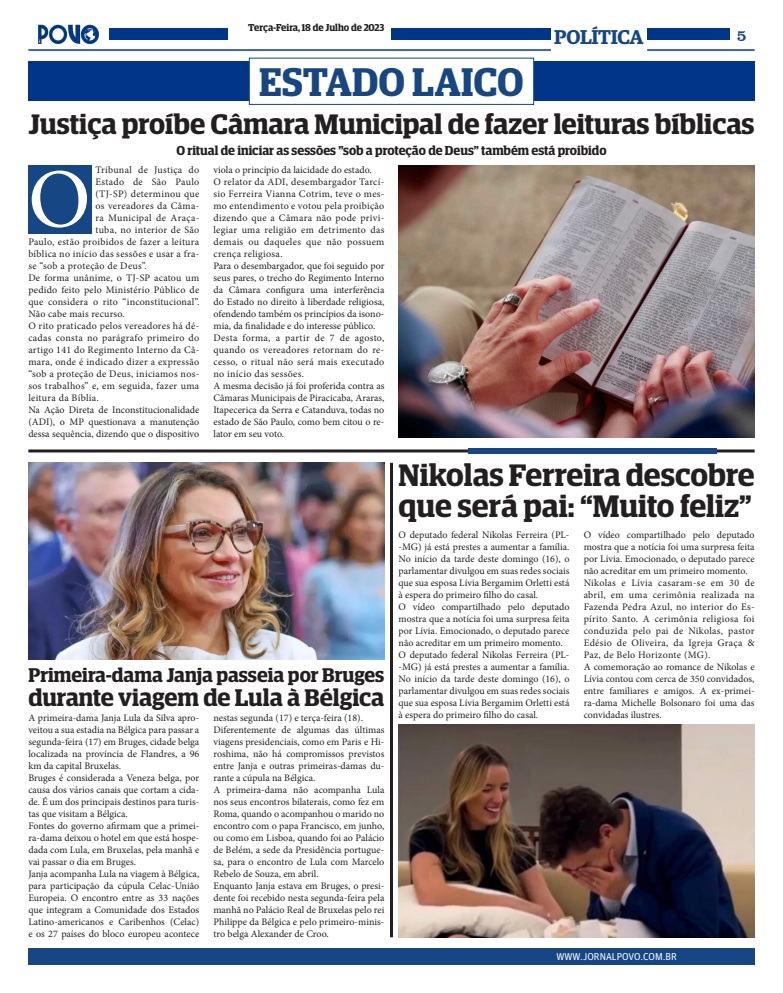
<style>
.page{position:relative;width:783px;height:993px;background:#fff}
.page>*{position:absolute;margin:0;border:0;box-sizing:border-box;transform-origin:0 0}
.t1{font:83.8px "Minion Pro";color:#fff}
.t2{font:600 40px "Guardian Egyptian Display";color:#174685}
.t3{font:600 31.1px "Guardian Egyptian Display";letter-spacing:-.005em;color:#231f20}
.t4{font:600 28.2px "Guardian Egyptian Display";color:#231f20}
.t5{font:600 24.1px "Guardian Egyptian Display";color:#231f20}
.t6{font:600 20px "Guardian Egyptian";letter-spacing:-.02em;color:#174685}
.t7{font:600 19.8px "Guardian Egyptian Display";color:#231f20;scale:1.04 1}
.t8{font:16px "Clarendon BT";color:#174685}
.t9{font:600 13px "Guardian Egyptian Display";color:#231f20}
.t10{font:10px/12px "Minion Pro";letter-spacing:.005em;color:#231f20;text-align:justify}
.t11{font:10px "Minion Pro";letter-spacing:.03em;color:#231f20}
.t12{font:600 10px "Guardian Egyptian Display";color:#231f20}
.t13{font:10px "Guardian Agate Sans G1 D Regular";color:#fff}
</style>
<div class="page">
<div style="left:28px;top:947px;width:726px;height:17px;background:#174685"></div>
<img style="left:38px;top:24px;width:62px;height:20px">
<div style="left:391px;top:28px;width:159px;height:12px;background:#003589"></div>
<div style="left:647px;top:28px;width:82px;height:12px;background:#003589"></div>
<hr style="left:647px;top:49px;width:107px;height:2px;background:#174685">
<hr style="left:28px;top:49px;width:522px;height:2px;background:#174685">
<div style="left:109px;top:28px;width:118px;height:12px;background:#003589"></div>
<div style="left:28px;top:61px;width:726px;height:40px;background:#003589"></div>
<div style="left:249px;top:58px;width:284px;height:46px;background:#fff"></div>
<div style="left:249px;top:58px;width:285px;height:47px;border:1px solid #114682"></div>
<img style="left:28px;top:462px;width:356px;height:197px">
<hr style="left:28px;top:449px;width:726px;height:3px;background:#231f20">
<div style="left:468px;top:448px;width:248px;height:5px;background:#174685"></div>
<img style="left:398px;top:165px;width:356px;height:272px">
<div style="left:28px;top:165px;width:64px;height:69px;background:#174685"></div>
<hr style="left:390px;top:462px;width:3px;height:474px;background:#231f20">
<img style="left:398px;top:724px;width:356px;height:212px">
<p class="t12" style="left:248px;top:22px;width:138px">Terça-Feira, 18 de Julho de 2023</p>
<h3 class="t6" style="left:554px;top:22px;width:91px">POLÍTICA</h3>
<p class="t2" style="left:259px;top:60px;width:266px">ESTADO LAICO</p>
<p class="t4" style="left:28px;top:108px;width:727px">Justiça proíbe Câmara Municipal de fazer leituras bíblicas</p>
<p class="t9" style="left:176px;top:143px;width:431px">O ritual de iniciar as sessões "sob a proteção de Deus" também está proibido</p>
<h3 class="t8" style="left:736px;top:25px;width:11px">5</h3>
<p class="t11" style="left:95px;top:163px;width:105px">Tribunal de Justiça do</p>
<p class="t11" style="left:95px;top:175px;width:105px">Estado de São Paulo</p>
<p class="t11" style="left:95px;top:187px;width:105px">(TJ-SP) determinou que</p>
<p class="t11" style="left:95px;top:199px;width:105px">os vereadores da Câma-</p>
<p class="t11" style="left:95px;top:211px;width:105px">ra Municipal de Araça-</p>
<p class="t11" style="left:95px;top:223px;width:105px">tuba, no interior de São</p>
<p class="t11" style="left:28px;top:235px;width:172px">Paulo, estão proibidos de fazer a leitura</p>
<p class="t11" style="left:28px;top:247px;width:172px">bíblica no início das sessões e usar a fra-</p>
<p class="t11" style="left:28px;top:259px;width:120px">se “sob a proteção de Deus”.</p>
<p class="t10" style="left:28px;top:272px;width:172px">De forma unânime, o TJ-SP acatou um pedido feito pelo Ministério Público de que considera o rito “inconstitucional”.<br>Não cabe mais recurso.</p>
<p class="t10" style="left:28px;top:320px;width:172px">O rito praticado pelos vereadores há dé&shy;cadas consta no parágrafo primeiro do artigo 141 do Regimento Interno da Câ&shy;mara, onde é indicado dizer a expressão “sob a proteção de Deus, iniciamos nos&shy;sos trabalhos” e, em seguida, fazer uma leitura da Bíblia.</p>
<p class="t10" style="left:28px;top:404px;width:172px">Na Ação Direta de Inconstitucionalidade (ADI), o MP questionava a manutenção dessa sequência, dizendo que o dispositivo</p>
<p class="t1" style="left:28px;top:143px;width:64px">O</p>
<p class="t10" style="left:213px;top:164px;width:160px">viola o princípio da laicidade do estado.</p>
<p class="t10" style="left:213px;top:176px;width:172px">O relator da ADI, desembargador Tarcí&shy;sio Ferreira Vianna Cotrim, teve o mes&shy;mo entendimento e votou pela proibição dizendo que a Câmara não pode privi&shy;legiar uma religião em detrimento das demais ou daqueles que não possuem crença religiosa.</p>
<p class="t10" style="left:213px;top:260px;width:172px">Para o desembargador, que foi seguido por seus pares, o trecho do Regimento Interno da Câmara configura uma interferência do Estado no direito à liberdade religiosa, ofendendo também os princípios da isono&shy;mia, da finalidade e do interesse público.</p>
<p class="t10" style="left:213px;top:332px;width:172px">Desta forma, a partir de 7 de agosto, quando os vereadores retornam do re&shy;cesso, o ritual não será mais executado no início das sessões.</p>
<p class="t10" style="left:213px;top:380px;width:172px">A mesma decisão já foi proferida contra as Câmaras Municipais de Piracicaba, Araras, Itapecerica da Serra e Catanduva, todas no estado de São Paulo, como bem citou o re&shy;lator em seu voto.</p>
<p class="t7" style="left:28px;top:664px;width:344px">Primeira-dama Janja passeia por Bruges</p>
<p class="t5" style="left:28px;top:683px;width:357px">durante viagem de Lula à Bélgica</p>
<p class="t10" style="left:28px;top:711px;width:172px">A primeira-dama Janja Lula da Silva apro&shy;veitou a sua estadia na Bélgica para passar a segunda-feira (17) em Bruges, cidade belga localizada na província de Flandres, a 96 km da capital Bruxelas.</p>
<p class="t10" style="left:28px;top:771px;width:172px">Bruges é considerada a Veneza belga, por causa dos vários canais que cortam a cida&shy;de. É um dos principais destinos para turis&shy;tas que visitam a Bélgica.</p>
<p class="t10" style="left:28px;top:819px;width:172px">Fontes do governo afirmam que a primei&shy;ra-dama deixou o hotel em que está hospe&shy;dada com Lula, em Bruxelas, pela manhã e vai passar o dia em Bruges.</p>
<p class="t10" style="left:28px;top:867px;width:172px">Janja acompanha Lula na viagem à Bélgica, para participação da cúpula Celac-União Europeia. O encontro entre as 33 nações que integram a Comunidade dos Estados Latino-americanos e Caribenhos (Celac) e os 27 países do bloco europeu acontece</p>
<p class="t10" style="left:213px;top:711px;width:151px">nestas segunda (17) e terça-feira (18).</p>
<p class="t10" style="left:213px;top:723px;width:172px">Diferentemente de algumas das últimas viagens presidenciais, como em Paris e Hi&shy;roshima, não há compromissos previstos entre Janja e outras primeiras-damas du&shy;rante a cúpula na Bélgica.</p>
<p class="t10" style="left:213px;top:783px;width:172px">A primeira-dama não acompanha Lula nos seus encontros bilaterais, como fez em Roma, quando o acompanhou o marido no encontro com o papa Francisco, em junho, ou como em Lisboa, quando foi ao Palácio de Belém, a sede da Presidência portugue&shy;sa, para o encontro de Lula com Marcelo Rebelo de Souza, em abril.</p>
<p class="t10" style="left:213px;top:879px;width:172px">Enquanto Janja estava em Bruges, o presi&shy;dente foi recebido nesta segunda-feira pela manhã no Palácio Real de Bruxelas pelo rei Philippe da Bélgica e pelo primeiro-minis&shy;tro belga Alexander de Croo.</p>
<p class="t3" style="left:398px;top:457px;width:357px">Nikolas Ferreira descobre</p>
<p class="t3" style="left:398px;top:489px;width:354px">que será pai: “Muito feliz”</p>
<p class="t10" style="left:398px;top:528px;width:172px">O deputado federal Nikolas Ferreira (PL--MG) já está prestes a aumentar a família.<br>No início da tarde deste domingo (16), o parlamentar divulgou em suas redes sociais que sua esposa Lívia Bergamim Orletti está à espera do primeiro filho do casal.</p>
<p class="t10" style="left:398px;top:600px;width:172px">O vídeo compartilhado pelo deputado mostra que a notícia foi uma surpresa feita por Lívia. Emocionado, o deputado parece não acreditar em um primeiro momento.</p>
<p class="t10" style="left:398px;top:648px;width:172px">O deputado federal Nikolas Ferreira (PL--MG) já está prestes a aumentar a família.<br>No início da tarde deste domingo (16), o parlamentar divulgou em suas redes sociais que sua esposa Lívia Bergamim Orletti está à espera do primeiro filho do casal.</p>
<p class="t10" style="left:583px;top:528px;width:172px">O vídeo compartilhado pelo deputado mostra que a notícia foi uma surpresa feita por Lívia. Emocionado, o deputado parece não acreditar em um primeiro momento.</p>
<p class="t10" style="left:583px;top:576px;width:172px">Nikolas e Lívia casaram-se em 30 de abril, em uma cerimônia realizada na Fazenda Pedra Azul, no interior do Es&shy;pírito Santo. A cerimônia religiosa foi conduzida pelo pai de Nikolas, pastor Edésio de Oliveira, da Igreja Graça &amp; Paz, de Belo Horizonte (MG).</p>
<p class="t10" style="left:583px;top:660px;width:172px">A comemoração ao romance de Nikolas e Lívia contou com cerca de 350 convidados, entre familiares e amigos. A ex-primei&shy;ra-dama Michelle Bolsonaro foi uma das convidadas ilustres.</p>
<p class="t13" style="left:556px;top:949px;width:122px">WWW.JORNALPOVO.COM.BR</p>
</div>
